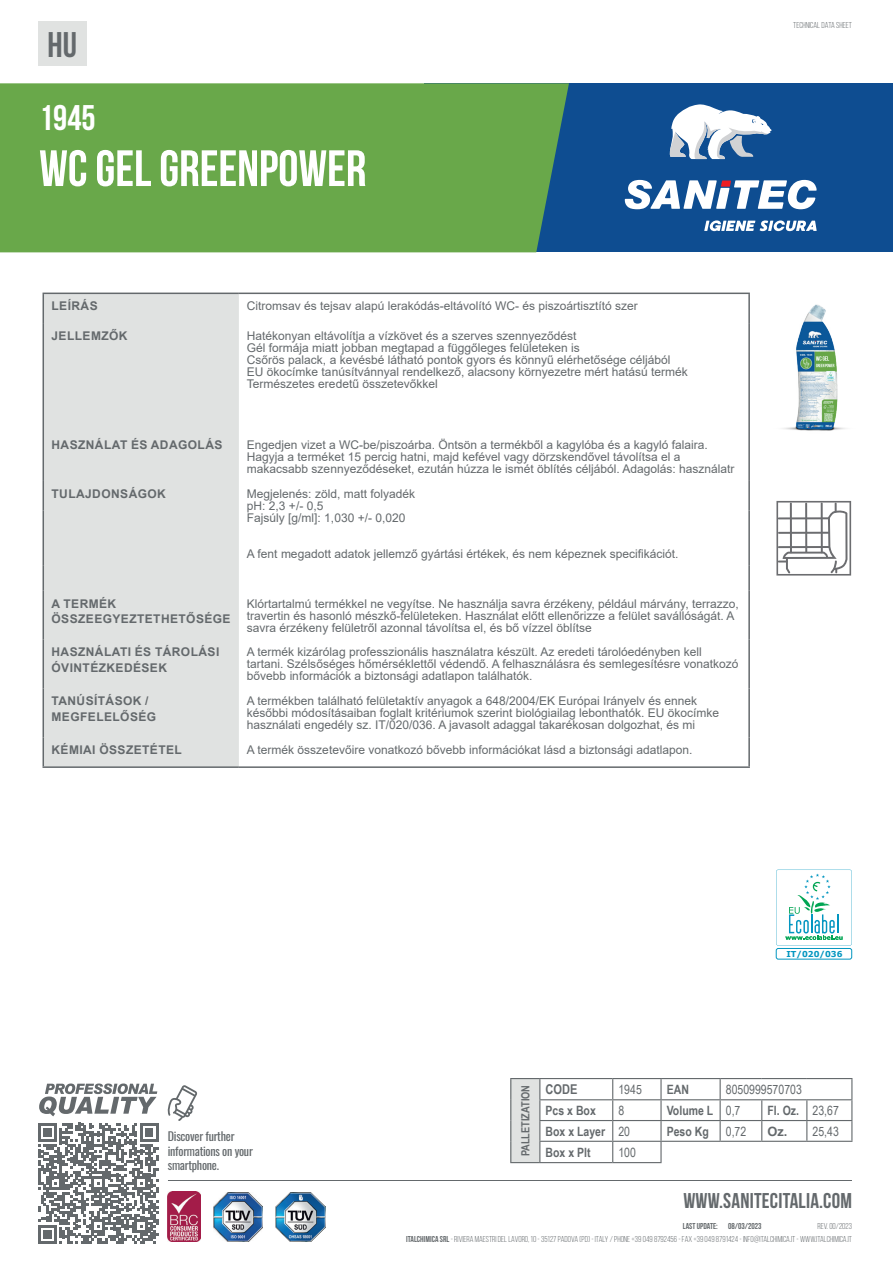
<style>
.page{position:relative;width:893px;height:1263px;background:#fff}
.page>*{position:absolute;margin:0;border:0;box-sizing:border-box;transform-origin:0 0}
.t1{font:700 51px "Bebas Neue";color:#fff}
.t2{font:700 35.7px "Bebas Neue";color:#fff}
.t3{font:700 35.7px "Bebas Neue";color:#64696c}
.t4{font:700 21.3px "Bebas Neue";letter-spacing:.01em;color:#64696c}
.t5{font:700 13.5px "Arial Narrow";color:#64696c}
.t6{font:700 12.9px "Arial Narrow";color:#64696c}
.t7{font:12.9px "Arial Narrow";color:#64696c}
.t8{font:12px/12px "Arial";color:#64696c}
.t9{font:700 12px/15.5px "Arial";letter-spacing:.035em;color:#64696c}
.t10{font:12px/14.4px "Oswald";letter-spacing:-.02em;color:#64696c}
.t11{font:700 11.25px "Arial Narrow";color:#64696c}
.t12{font:8.55px "Bebas Neue";color:#64696c}
.t13{font:700 8.55px "Bebas Neue";color:#64696c}
.t14{font:700 8.1px "Verdana";color:#0396c0}
.s1{font-weight:400}
.s2{font-family:"Arial";font-weight:700}
.s3{font-weight:700}
</style>
<div class="page">
<svg style="left:776px;top:501px;width:75px;height:74px"></svg>
<svg style="left:776px;top:870px;width:76px;height:75px"></svg>
<div style="left:38px;top:21px;width:49px;height:45px;background:#e0e2e1"></div>
<div style="left:44px;top:294px;width:195px;height:472px;background:#e0e2e1"></div>
<hr style="left:43px;top:293px;width:196px;height:1px;background:#64696c">
<svg style="left:43px;top:294px;width:1px;height:29px"></svg>
<hr style="left:239px;top:293px;width:511px;height:1px;background:#64696c">
<hr style="left:748px;top:294px;width:2px;height:29px;background:#64696c">
<hr style="left:43px;top:323px;width:1px;height:109px;background:#64696c">
<hr style="left:43px;top:432px;width:1px;height:49px;background:#64696c">
<hr style="left:748px;top:432px;width:2px;height:49px;background:#64696c">
<hr style="left:43px;top:481px;width:1px;height:30px;background:#64696c">
<hr style="left:748px;top:481px;width:2px;height:30px;background:#64696c">
<hr style="left:43px;top:511px;width:1px;height:55px;background:#64696c">
<hr style="left:748px;top:511px;width:2px;height:55px;background:#64696c">
<svg style="left:43px;top:566px;width:1px;height:25px"></svg>
<hr style="left:748px;top:566px;width:2px;height:25px;background:#64696c">
<hr style="left:43px;top:591px;width:1px;height:49px;background:#64696c">
<hr style="left:748px;top:591px;width:2px;height:49px;background:#64696c">
<hr style="left:43px;top:640px;width:1px;height:48px;background:#64696c">
<hr style="left:748px;top:640px;width:2px;height:48px;background:#64696c">
<hr style="left:43px;top:688px;width:1px;height:49px;background:#64696c">
<hr style="left:748px;top:688px;width:2px;height:49px;background:#64696c">
<svg style="left:43px;top:737px;width:1px;height:29px"></svg>
<hr style="left:748px;top:737px;width:2px;height:29px;background:#64696c">
<hr style="left:43px;top:766px;width:196px;height:2px;background:#64696c">
<hr style="left:239px;top:766px;width:511px;height:2px;background:#64696c">
<div style="left:424px;top:84px;width:469px;height:168px;background:#0e4d91"></div>
<svg style="left:625px;top:180px;width:192px;height:29px"></svg>
<svg style="left:704px;top:220px;width:113px;height:11px"></svg>
<svg style="left:669px;top:104px;width:103px;height:55px"></svg>
<img style="left:748px;top:295px;width:98px;height:151px">
<div style="left:0;top:83px;width:569px;height:169px;background:#69a84a"></div>
<div style="left:776px;top:948px;width:76px;height:11px;border:1px solid #0396c0;border-radius:2px"></div>
<hr style="left:168px;top:1180px;width:684px;height:1px;background:#64696c">
<svg style="left:167px;top:1085px;width:30px;height:36px"></svg>
<img style="left:276px;top:1192px;width:49px;height:50px">
<img style="left:213px;top:1192px;width:50px;height:50px">
<img style="left:168px;top:1192px;width:32px;height:50px">
<svg style="left:39px;top:1083px;width:118px;height:33px"></svg>
<div style="left:511px;top:1078px;width:29px;height:84px;background:#e0e2e1"></div>
<hr style="left:510px;top:1162px;width:30px;height:1px;background:#64696c">
<svg style="left:612px;top:1079px;width:1px;height:83px"></svg>
<hr style="left:660px;top:1142px;width:2px;height:20px;background:#64696c">
<hr style="left:660px;top:1079px;width:2px;height:20px;background:#64696c">
<hr style="left:660px;top:1100px;width:2px;height:20px;background:#64696c">
<hr style="left:660px;top:1121px;width:2px;height:20px;background:#64696c">
<svg style="left:720px;top:1079px;width:1px;height:62px"></svg>
<svg style="left:539px;top:1079px;width:1px;height:83px"></svg>
<svg style="left:761px;top:1100px;width:1px;height:41px"></svg>
<svg style="left:806px;top:1100px;width:1px;height:41px"></svg>
<hr style="left:510px;top:1078px;width:30px;height:1px;background:#64696c">
<svg style="left:510px;top:1079px;width:1px;height:83px"></svg>
<hr style="left:540px;top:1078px;width:73px;height:1px;background:#64696c">
<hr style="left:613px;top:1078px;width:48px;height:1px;background:#64696c">
<hr style="left:661px;top:1078px;width:59px;height:1px;background:#64696c">
<hr style="left:720px;top:1078px;width:42px;height:1px;background:#64696c">
<hr style="left:762px;top:1078px;width:45px;height:1px;background:#64696c">
<hr style="left:807px;top:1078px;width:45px;height:1px;background:#64696c">
<hr style="left:539px;top:1099px;width:74px;height:1px;background:#64696c">
<hr style="left:613px;top:1099px;width:48px;height:1px;background:#64696c">
<hr style="left:661px;top:1099px;width:59px;height:1px;background:#64696c">
<hr style="left:720px;top:1099px;width:42px;height:1px;background:#64696c">
<hr style="left:762px;top:1099px;width:45px;height:1px;background:#64696c">
<hr style="left:807px;top:1099px;width:45px;height:1px;background:#64696c">
<hr style="left:539px;top:1120px;width:74px;height:1px;background:#64696c">
<hr style="left:613px;top:1120px;width:48px;height:1px;background:#64696c">
<hr style="left:661px;top:1120px;width:59px;height:1px;background:#64696c">
<hr style="left:720px;top:1120px;width:42px;height:1px;background:#64696c">
<hr style="left:762px;top:1120px;width:45px;height:1px;background:#64696c">
<hr style="left:807px;top:1120px;width:45px;height:1px;background:#64696c">
<svg style="left:851px;top:1079px;width:1px;height:62px"></svg>
<hr style="left:539px;top:1141px;width:74px;height:1px;background:#64696c">
<hr style="left:613px;top:1141px;width:48px;height:1px;background:#64696c">
<hr style="left:661px;top:1141px;width:59px;height:1px;background:#64696c">
<hr style="left:720px;top:1141px;width:42px;height:1px;background:#64696c">
<hr style="left:762px;top:1141px;width:45px;height:1px;background:#64696c">
<hr style="left:807px;top:1141px;width:45px;height:1px;background:#64696c">
<hr style="left:540px;top:1162px;width:73px;height:1px;background:#64696c">
<hr style="left:613px;top:1162px;width:49px;height:1px;background:#64696c">
<svg style="left:38px;top:1123px;width:121px;height:120px"></svg>
<h2 class="t3" style="left:48px;top:25px;width:31px">HU</h2>
<h2 class="t2" style="left:39px;top:98px;width:58px">1945</h2>
<h1 class="t1" style="left:39px;top:140px;width:329px">WC GEL GREENPOWER</h1>
<p class="t9" style="left:52px;top:298px;width:48px">LEÍRÁS</p>
<p class="t8" style="left:247px;top:300px;width:392px">Citromsav és tejsav alapú lerakódás-eltávolító WC- és piszoártisztító szer</p>
<p class="t9" style="left:52px;top:328px;width:78px">JELLEMZŐK</p>
<p class="t8" style="left:247px;top:330px;width:442px">Hatékonyan eltávolítja a vízkövet és a szerves szennyeződést<br>Gél formája miatt jobban megtapad a függőleges felületeken is<br>Csőrös palack, a kevésbé látható pontok gyors és könnyű elérhetősége céljából EU ökocímke tanúsítvánnyal rendelkező, alacsony környezetre mért hatású termék Természetes eredetű összetevőkkel</p>
<p class="t9" style="left:52px;top:437px;width:172px">HASZNÁLAT ÉS ADAGOLÁS</p>
<p class="t8" style="left:247px;top:438px;width:489px">Engedjen vizet a WC-be/piszoárba. Öntsön a termékből a kagylóba és a kagyló falaira.<br>Hagyja a terméket 15 percig hatni, majd kefével vagy dörzskendővel távolítsa el a makacsabb szennyeződéseket, ezután húzza le ismét öblítés céljából. Adagolás: használatr</p>
<p class="t9" style="left:52px;top:486px;width:116px">TULAJDONSÁGOK</p>
<p class="t8" style="left:247px;top:487px;width:170px">Megjelenés: zöld, matt folyadék pH: 2,3 +/- 0,5<br>Fajsúly [g/ml]: 1,030 +/- 0,020</p>
<p class="t8" style="left:247px;top:547px;width:433px">A fent megadott adatok jellemző gyártási értékek, és nem képeznek specifikációt.</p>
<p class="t9" style="left:52px;top:596px;width:181px">A TERMÉK<br>ÖSSZEEGYEZTETHETŐSÉGE</p>
<p class="t8" style="left:247px;top:597px;width:493px">Klórtartalmú termékkel ne vegyítse. Ne használja savra érzékeny, például márvány, terrazzo, travertin és hasonló mészkő-felületeken. Használat előtt ellenőrizze a felület savállóságát. A savra érzékeny felületről azonnal távolítsa el, és bő vízzel öblítse</p>
<p class="t9" style="left:52px;top:645px;width:169px">HASZNÁLATI ÉS TÁROLÁSI<br>ÓVINTÉZKEDÉSEK</p>
<p class="t8" style="left:247px;top:646px;width:493px">A termék kizárólag professzionális használatra készült. Az eredeti tárolóedényben kell tartani. Szélsőséges hőmérséklettől védendő. A felhasználásra és semlegesítésre vonatkozó bővebb információk a biztonsági adatlapon találhatók.</p>
<p class="t9" style="left:52px;top:693px;width:106px">TANÚSÍTÁSOK /<br>MEGFELELŐSÉG</p>
<p class="t8" style="left:247px;top:695px;width:474px">A termékben található felületaktív anyagok a 648/2004/EK Európai Irányelv és ennek későbbi módosításaiban foglalt kritériumok szerint biológiailag lebonthatók. EU ökocímke használati engedély sz. IT/020/036. A javasolt adaggal takarékosan dolgozhat, és mi</p>
<p class="t9" style="left:52px;top:742px;width:132px">KÉMIAI ÖSSZETÉTEL</p>
<p class="t8" style="left:247px;top:744px;width:447px">A termék összetevőire vonatkozó bővebb információkat lásd a biztonsági adatlapon.</p>
<p class="t12" style="left:793px;top:20px;width:60px">TECHNICAL DATA SHEET</p>
<p class="t14" style="left:786px;top:948px;width:58px">IT/020/036</p>
<p class="t10" style="left:168px;top:1128px;width:87px">Discover further informations on your smartphone.</p>
<p class="t11" style="left:517px;top:1156px;width:73px;rotate:-90deg">PALLETIZATION</p>
<p class="t5" style="left:546px;top:1079px;width:33px">CODE</p>
<p class="t7" style="left:618px;top:1080px;width:25px">1945</p>
<p class="t6" style="left:667px;top:1079px;width:24px">EAN</p>
<p class="t7" style="left:726px;top:1080px;width:78px">8050999570703</p>
<p class="t6" style="left:546px;top:1100px;width:52px">Pcs x Box</p>
<p class="t7" style="left:618px;top:1101px;width:7px">8</p>
<p class="t6" style="left:667px;top:1100px;width:75px">Volume L <span class="s1">0,7</span></p>
<p class="t6" style="left:767px;top:1100px;width:73px">Fl. Oz. <span class="s1">23,67</span></p>
<p class="t6" style="left:546px;top:1121px;width:86px">Box x Layer <span class="s1">20</span></p>
<p class="t6" style="left:667px;top:1121px;width:44px">Peso Kg</p>
<p class="t7" style="left:726px;top:1121px;width:22px">0,72</p>
<p class="t7" style="left:767px;top:1121px;width:73px"><span class="s2">Oz.</span> 25,43</p>
<p class="t6" style="left:546px;top:1142px;width:47px">Box x Plt</p>
<p class="t7" style="left:618px;top:1142px;width:19px">100</p>
<h3 class="t4" style="left:683px;top:1189px;width:170px">WWW.SANITECITALIA.COM</h3>
<p class="t12" style="left:406px;top:1234px;width:447px"><span class="s3">ITALCHIMICA SRL</span> - RIVIERA MAESTRI DEL LAVORO, 10 - 35127 PADOVA (PD) - ITALY / PHONE +39 049 8792456 - FAX +39 049 8791424 - INFO@ITALCHIMICA.IT - WWW.ITALCHIMICA.IT</p>
<p class="t13" style="left:683px;top:1221px;width:80px">LAST UPDATE: 08/03/2023</p>
<p class="t12" style="left:817px;top:1221px;width:36px">REV. 00/2023</p>
</div>
